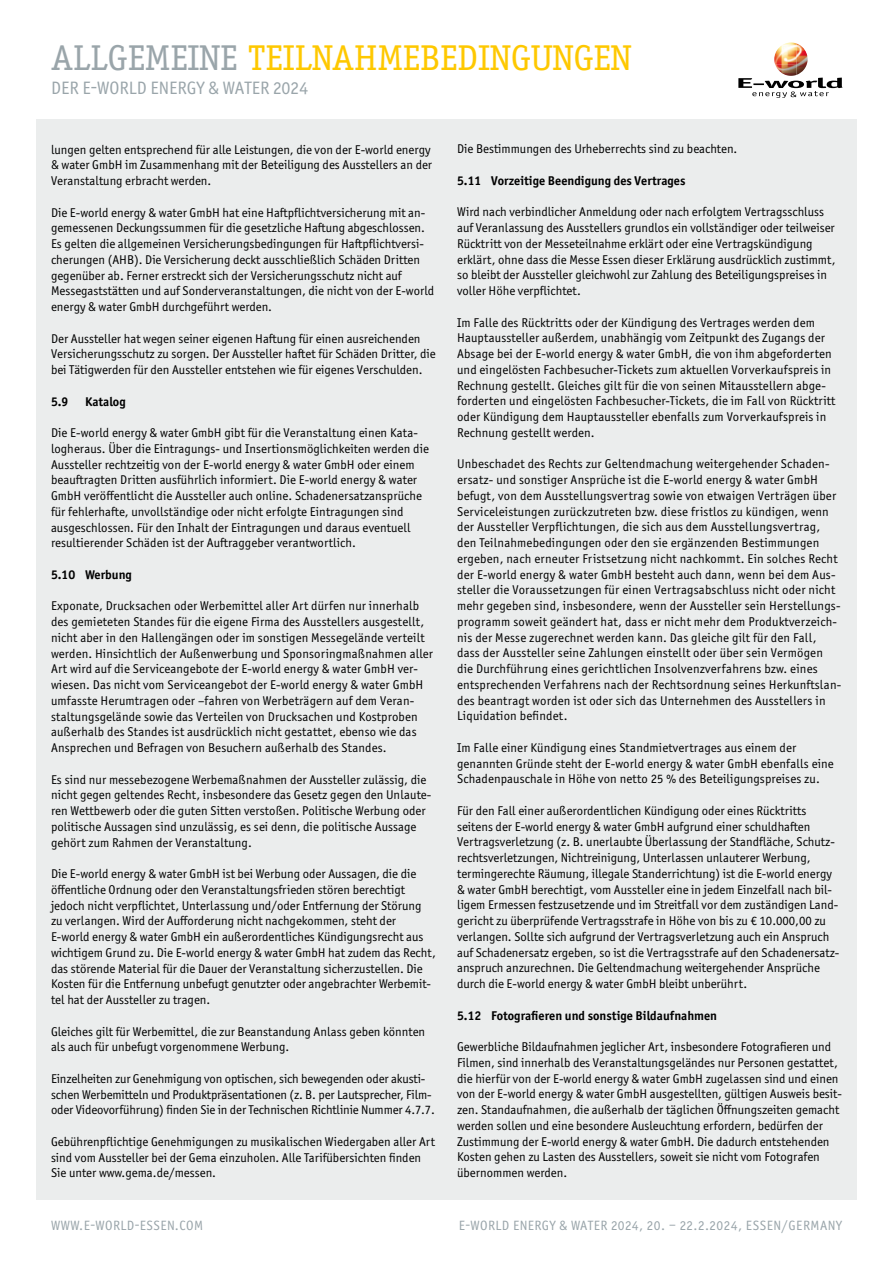
<style>
.page{position:relative;width:893px;height:1263px;background:#fff}
.page>*{position:absolute;margin:0;border:0;box-sizing:border-box;transform-origin:0 0}
.t1{font:36px "Officina Serif Std";color:#fec800}
.t2{font:18px "Officina Sans ITC Pro";color:#9aa5aa}
.t3{font:13.5px "Officina Sans ITC Pro";letter-spacing:.03em;color:#9aa5aa}
.t4{font:12.75px/15.8px "Officina Sans ITC Pro";color:#000}
.t5{font:700 12.75px "Officina Sans ITC Pro";color:#000}
.s1{color:#9aa5aa}
</style>
<div class="page">
<div style="left:36px;top:119px;width:821px;height:1080px;background:#ebeded"></div>
<img style="left:774px;top:43px;width:22px;height:22px">
<svg style="left:738px;top:65px;width:104px;height:33px"></svg>
<h1 class="t1" style="left:51px;top:37px;width:582px"><span class="s1">ALLGEMEINE</span> TEILNAHMEBEDINGUNGEN</h1>
<h2 class="t2" style="left:51px;top:78px;width:259px">DER E-WORLD ENERGY &amp; WATER 2024</h2>
<p class="t4" style="left:51px;top:141px;width:383px">lungen gelten entsprechend für alle Leistungen, die von der E-world energy &amp; water GmbH im Zusammenhang mit der Beteiligung des Ausstellers an der<br>Veranstaltung erbracht werden.</p>
<p class="t4" style="left:51px;top:204px;width:385px">Die E-world energy &amp; water GmbH hat eine Haftpflichtversicherung mit an&shy;gemessenen Deckungssummen für die gesetzliche Haftung abgeschlossen.<br>Es gelten die allgemeinen Versicherungsbedingungen für Haftpflichtversi&shy;cherungen (AHB). Die Versicherung deckt ausschließlich Schäden Dritten gegenüber ab. Ferner erstreckt sich der Versicherungsschutz nicht auf Messegaststätten und auf Sonderveranstaltungen, die nicht von der E-world energy &amp; water GmbH durchgeführt werden.</p>
<p class="t4" style="left:51px;top:330px;width:386px">Der Aussteller hat wegen seiner eigenen Haftung für einen ausreichenden<br>Versicherungsschutz zu sorgen. Der Aussteller haftet für Schäden Dritter, die bei Tätigwerden für den Aussteller entstehen wie für eigenes Verschulden.</p>
<p class="t5" style="left:51px;top:393px;width:19px">5.9</p>
<p class="t5" style="left:85px;top:393px;width:42px">Katalog</p>
<p class="t4" style="left:51px;top:425px;width:379px">Die E-world energy &amp; water GmbH gibt für die Veranstaltung einen Kata&shy;logheraus. Über die Eintragungs- und Insertionsmöglichkeiten werden die Aussteller rechtzeitig von der E-world energy &amp; water GmbH oder einem beauftragten Dritten ausführlich informiert. Die E-world energy &amp; water GmbH veröffentlicht die Aussteller auch online. Schadenersatzansprüche für fehlerhafte, unvollständige oder nicht erfolgte Eintragungen sind ausgeschlossen. Für den Inhalt der Eintragungen und daraus eventuell resultierender Schäden ist der Auftraggeber verantwortlich.</p>
<p class="t5" style="left:51px;top:567px;width:82px">5.10 Werbung</p>
<p class="t4" style="left:51px;top:598px;width:384px">Exponate, Drucksachen oder Werbemittel aller Art dürfen nur innerhalb des gemieteten Standes für die eigene Firma des Ausstellers ausgestellt, nicht aber in den Hallengängen oder im sonstigen Messegelände verteilt werden. Hinsichtlich der Außenwerbung und Sponsoringmaßnahmen aller Art wird auf die Serviceangebote der E-world energy &amp; water GmbH ver&shy;wiesen. Das nicht vom Serviceangebot der E-world energy &amp; water GmbH umfasste Herumtragen oder –fahren von Werbeträgern auf dem Veran&shy;staltungsgelände sowie das Verteilen von Drucksachen und Kostproben außerhalb des Standes ist ausdrücklich nicht gestattet, ebenso wie das Ansprechen und Befragen von Besuchern außerhalb des Standes.</p>
<p class="t4" style="left:51px;top:771px;width:382px">Es sind nur messebezogene Werbemaßnahmen der Aussteller zulässig, die nicht gegen geltendes Recht, insbesondere das Gesetz gegen den Unlaute&shy;ren Wettbewerb oder die guten Sitten verstoßen. Politische Werbung oder politische Aussagen sind unzulässig, es sei denn, die politische Aussage gehört zum Rahmen der Veranstaltung.</p>
<p class="t4" style="left:51px;top:866px;width:386px">Die E-world energy &amp; water GmbH ist bei Werbung oder Aussagen, die die öffentliche Ordnung oder den Veranstaltungsfrieden stören berechtigt jedoch nicht verpflichtet, Unterlassung und/oder Entfernung der Störung zu verlangen. Wird der Aufforderung nicht nachgekommen, steht der E-world energy &amp; water GmbH ein außerordentliches Kündigungsrecht aus wichtigem Grund zu. Die E-world energy &amp; water GmbH hat zudem das Recht, das störende Material für die Dauer der Veranstaltung sicherzustellen. Die Kosten für die Entfernung unbefugt genutzter oder angebrachter Werbemit&shy;tel hat der Aussteller zu tragen.</p>
<p class="t4" style="left:51px;top:1023px;width:376px">Gleiches gilt für Werbemittel, die zur Beanstandung Anlass geben könnten als auch für unbefugt vorgenommene Werbung.</p>
<p class="t4" style="left:51px;top:1070px;width:385px">Einzelheiten zur Genehmigung von optischen, sich bewegenden oder akusti&shy;schen Werbemitteln und Produktpräsentationen (z. B. per Lautsprecher, Film&shy;oder Videovorführung) finden Sie in der Technischen Richtlinie Nummer 4.7.7.</p>
<p class="t4" style="left:51px;top:1133px;width:385px">Gebührenpflichtige Genehmigungen zu musikalischen Wiedergaben aller Art sind vom Aussteller bei der Gema einzuholen. Alle Tarifübersichten finden<br>Sie unter www.gema.de/messen.</p>
<p class="t4" style="left:457px;top:141px;width:282px">Die Bestimmungen des Urheberrechts sind zu beachten.</p>
<p class="t5" style="left:457px;top:173px;width:230px">5.11 Vorzeitige Beendigung des Vertrages</p>
<p class="t4" style="left:457px;top:204px;width:380px">Wird nach verbindlicher Anmeldung oder nach erfolgtem Vertragsschluss auf Veranlassung des Ausstellers grundlos ein vollständiger oder teilweiser Rücktritt von der Messeteilnahme erklärt oder eine Vertragskündigung erklärt, ohne dass die Messe Essen dieser Erklärung ausdrücklich zustimmt, so bleibt der Aussteller gleichwohl zur Zahlung des Beteiligungspreises in voller Höhe verpflichtet.</p>
<p class="t4" style="left:457px;top:314px;width:380px">Im Falle des Rücktritts oder der Kündigung des Vertrages werden dem Hauptaussteller außerdem, unabhängig vom Zeitpunkt des Zugangs der Absage bei der E-world energy &amp; water GmbH, die von ihm abgeforderten und eingelösten Fachbesucher-Tickets zum aktuellen Vorverkaufspreis in Rechnung gestellt. Gleiches gilt für die von seinen Mitausstellern abge&shy;forderten und eingelösten Fachbesucher-Tickets, die im Fall von Rücktritt oder Kündigung dem Hauptaussteller ebenfalls zum Vorverkaufspreis in Rechnung gestellt werden.</p>
<p class="t4" style="left:457px;top:456px;width:386px">Unbeschadet des Rechts zur Geltendmachung weitergehender Schaden&shy;ersatz- und sonstiger Ansprüche ist die E-world energy &amp; water GmbH befugt, von dem Ausstellungsvertrag sowie von etwaigen Verträgen über Serviceleistungen zurückzutreten bzw. diese fristlos zu kündigen, wenn der Aussteller Verpflichtungen, die sich aus dem Ausstellungsvertrag, den Teilnahmebedingungen oder den sie ergänzenden Bestimmungen ergeben, nach erneuter Fristsetzung nicht nachkommt. Ein solches Recht der E-world energy &amp; water GmbH besteht auch dann, wenn bei dem Aus&shy;steller die Voraussetzungen für einen Vertragsabschluss nicht oder nicht mehr gegeben sind, insbesondere, wenn der Aussteller sein Herstellungs&shy;programm soweit geändert hat, dass er nicht mehr dem Produktverzeich&shy;nis der Messe zugerechnet werden kann. Das gleiche gilt für den Fall, dass der Aussteller seine Zahlungen einstellt oder über sein Vermögen die Durchführung eines gerichtlichen Insolvenzverfahrens bzw. eines entsprechenden Verfahrens nach der Rechtsordnung seines Herkunftslan&shy;des beantragt worden ist oder sich das Unternehmen des Ausstellers in Liquidation befindet.</p>
<p class="t4" style="left:457px;top:740px;width:378px">Im Falle einer Kündigung eines Standmietvertrages aus einem der genannten Gründe steht der E-world energy &amp; water GmbH ebenfalls eine<br>Schadenpauschale in Höhe von netto 25 % des Beteiligungspreises zu.</p>
<p class="t4" style="left:457px;top:803px;width:384px">Für den Fall einer außerordentlichen Kündigung oder eines Rücktritts seitens der E-world energy &amp; water GmbH aufgrund einer schuldhaften Vertragsverletzung (z. B. unerlaubte Überlassung der Standfläche, Schutz&shy;rechtsverletzungen, Nichtreinigung, Unterlassen unlauterer Werbung, termingerechte Räumung, illegale Standerrichtung) ist die E-world energy &amp; water GmbH berechtigt, vom Aussteller eine in jedem Einzelfall nach bil&shy;ligem Ermessen festzusetzende und im Streitfall vor dem zuständigen Land&shy;gericht zu überprüfende Vertragsstrafe in Höhe von bis zu € 10.000,00 zu verlangen. Sollte sich aufgrund der Vertragsverletzung auch ein Anspruch auf Schadenersatz ergeben, so ist die Vertragsstrafe auf den Schadenersatz&shy;anspruch anzurechnen. Die Geltendmachung weitergehender Ansprüche durch die E-world energy &amp; water GmbH bleibt unberührt.</p>
<p class="t5" style="left:457px;top:1007px;width:261px">5.12 Fotografieren und sonstige Bildaufnahmen</p>
<p class="t4" style="left:457px;top:1039px;width:386px">Gewerbliche Bildaufnahmen jeglicher Art, insbesondere Fotografieren und Filmen, sind innerhalb des Veranstaltungsgeländes nur Personen gestattet, die hierfür von der E-world energy &amp; water GmbH zugelassen sind und einen von der E-world energy &amp; water GmbH ausgestellten, gültigen Ausweis besit&shy;zen. Standaufnahmen, die außerhalb der täglichen Öffnungszeiten gemacht werden sollen und eine besondere Ausleuchtung erfordern, bedürfen der Zustimmung der E-world energy &amp; water GmbH. Die dadurch entstehenden Kosten gehen zu Lasten des Ausstellers, soweit sie nicht vom Fotografen übernommen werden.</p>
<p class="t3" style="left:51px;top:1218px;width:153px">WWW.E-WORLD-ESSEN.COM</p>
<p class="t3" style="left:459px;top:1218px;width:385px">E-WORLD ENERGY &amp; WATER 2024, 20. – 22.2.2024, ESSEN/GERMANY</p>
</div>
